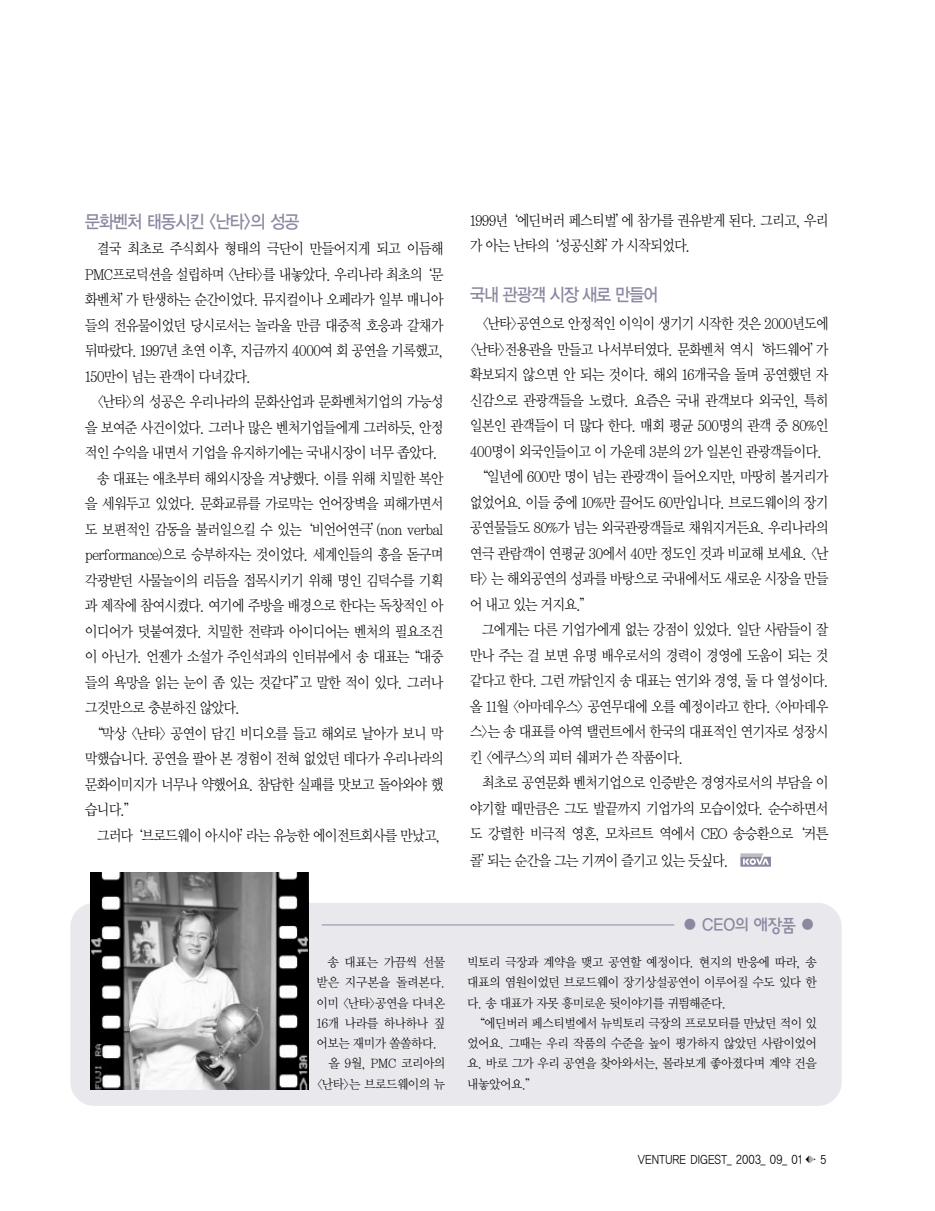
<style>
.page{position:relative;width:935px;height:1211px;background:#fff}
.page>*{position:absolute;margin:0;border:0;box-sizing:border-box;transform-origin:0 0}
.t1{font:18px "YGO13";letter-spacing:-.135em;color:#8b88a0;scale:.9 1}
.t2{font:18px "YGO23 KS Cpc EUC H";letter-spacing:-.195em;color:#8b88a0;scale:.95 1}
.t3{font:15px/25.5px "Y Mj O12";letter-spacing:-.115em;color:#000;text-align:justify;scale:.9 1}
.t4{font:15px "Y Mj O12";letter-spacing:-.115em;color:#000;scale:.89 1}
.t5{font:12.75px "Y Mj O12";letter-spacing:-.095em;color:#000;scale:.95 1}
.t6{font:12.75px "Y Mj O12";letter-spacing:-.065em;color:#000;scale:.95 1}
.t7{font:12px "YGO12";letter-spacing:-.06em;color:#000;scale:.85 1}
</style>
<div class="page">
<svg style="left:740px;top:853px;width:31px;height:13px"></svg>
<div style="left:70px;top:903px;width:771px;height:203px;background:#e9e8ec;border-radius:24px"></div>
<img style="left:90px;top:872px;width:218px;height:217px">
<hr style="left:322px;top:924px;width:352px;height:1px;background:#8b88a0">
<p class="t1" style="left:84px;top:213px;width:241px">문화벤처 태동시킨 &lt;난타&gt;의 성공</p>
<p class="t3" style="left:84px;top:237px;width:401px;text-indent:12px">결국 최초로 주식회사 형태의 극단이 만들어지게 되고 이듬해 PMC프로덕션을 설립하며 &lt;난타&gt;를 내놓았다. 우리나라 최초의‘문 화벤처’가 탄생하는 순간이었다. 뮤지컬이나 오페라가 일부 매니아 들의 전유물이었던 당시로서는 놀라울 만큼 대중적 호응과 갈채가 뒤따랐다. 1997년 초연 이후, 지금까지 4000여 회 공연을 기록했고, 150만이 넘는 관객이 다녀갔다.</p>
<p class="t3" style="left:96px;top:390px;width:387px">&lt;난타&gt;의 성공은 우리나라의 문화산업과 문화벤처기업의 가능성</p>
<p class="t3" style="left:84px;top:415px;width:401px">을 보여준 사건이었다. 그러나 많은 벤처기업들에게 그러하듯, 안정</p>
<p class="t3" style="left:84px;top:441px;width:394px">적인 수익을 내면서 기업을 유지하기에는 국내시장이 너무 좁았다.</p>
<p class="t3" style="left:96px;top:466px;width:387px">송 대표는 애초부터 해외시장을 겨냥했다. 이를 위해 치밀한 복안</p>
<p class="t3" style="left:84px;top:492px;width:401px">을 세워두고 있었다. 문화교류를 가로막는 언어장벽을 피해가면서</p>
<p class="t3" style="left:84px;top:517px;width:401px">도 보편적인 감동을 불러일으킬 수 있는‘비언어연극’(non verbal</p>
<p class="t3" style="left:84px;top:543px;width:401px">performance)으로 승부하자는 것이었다. 세계인들의 흥을 돋구며</p>
<p class="t3" style="left:84px;top:568px;width:401px">각광받던 사물놀이의 리듬을 접목시키기 위해 명인 김덕수를 기획</p>
<p class="t3" style="left:84px;top:594px;width:401px">과 제작에 참여시켰다. 여기에 주방을 배경으로 한다는 독창적인 아</p>
<p class="t3" style="left:84px;top:619px;width:401px">이디어가 덧붙여졌다. 치밀한 전략과 아이디어는 벤처의 필요조건</p>
<p class="t3" style="left:84px;top:645px;width:401px">이 아닌가. 언젠가 소설가 주인석과의 인터뷰에서 송 대표는“대중</p>
<p class="t3" style="left:84px;top:670px;width:401px">들의 욕망을 읽는 눈이 좀 있는 것같다”고 말한 적이 있다. 그러나</p>
<p class="t3" style="left:84px;top:696px;width:175px">그것만으로 충분하진 않았다.</p>
<p class="t3" style="left:90px;top:721px;width:395px">“막상 &lt;난타&gt; 공연이 담긴 비디오를 들고 해외로 날아가 보니 막</p>
<p class="t3" style="left:84px;top:747px;width:401px">막했습니다. 공연을 팔아 본 경험이 전혀 없었던 데다가 우리나라의</p>
<p class="t3" style="left:84px;top:772px;width:401px">문화이미지가 너무나 약했어요. 참담한 실패를 맛보고 돌아와야 했</p>
<p class="t3" style="left:84px;top:798px;width:61px">습니다.”</p>
<p class="t3" style="left:96px;top:823px;width:384px">그러다‘브로드웨이 아시아’라는 유능한 에이전트회사를 만났고,</p>
<p class="t5" style="left:327px;top:956px;width:126px">송 대표는 가끔씩 선물</p>
<p class="t6" style="left:316px;top:976px;width:138px">받은 지구본을 돌려본다.</p>
<p class="t5" style="left:316px;top:997px;width:138px">이미 &lt;난타&gt;공연을 다녀온</p>
<p class="t5" style="left:316px;top:1017px;width:138px">16개 나라를 하나하나 짚</p>
<p class="t5" style="left:316px;top:1037px;width:129px">어보는 재미가 쏠쏠하다.</p>
<p class="t5" style="left:328px;top:1057px;width:125px">올 9월, PMC 코리아의</p>
<p class="t5" style="left:316px;top:1078px;width:138px">&lt;난타&gt;는 브로드웨이의 뉴</p>
<p class="t3" style="left:469px;top:208px;width:401px">1999년‘에딘버러 페스티벌’에 참가를 권유받게 된다. 그리고, 우리 가 아는 난타의‘성공신화’가 시작되었다.</p>
<p class="t1" style="left:469px;top:286px;width:212px">국내 관광객 시장 새로 만들어</p>
<p class="t4" style="left:481px;top:317px;width:392px">&lt;난타&gt;공연으로 안정적인 이익이 생기기 시작한 것은 2000년도에</p>
<p class="t4" style="left:469px;top:342px;width:405px">&lt;난타&gt;전용관을 만들고 나서부터였다. 문화벤처 역시‘하드웨어’가</p>
<p class="t3" style="left:469px;top:363px;width:401px">확보되지 않으면 안 되는 것이다. 해외 16개국을 돌며 공연했던 자</p>
<p class="t3" style="left:469px;top:388px;width:401px">신감으로 관광객들을 노렸다. 요즘은 국내 관객보다 외국인, 특히</p>
<p class="t3" style="left:469px;top:414px;width:401px">일본인 관객들이 더 많다 한다. 매회 평균 500명의 관객 중 80%인</p>
<p class="t3" style="left:469px;top:439px;width:393px">400명이 외국인들이고 이 가운데 3분의 2가 일본인 관광객들이다.</p>
<p class="t3" style="left:474px;top:465px;width:395px">“일년에 600만 명이 넘는 관광객이 들어오지만, 마땅히 볼거리가</p>
<p class="t3" style="left:469px;top:490px;width:401px">없었어요. 이들 중에 10%만 끌어도 60만입니다. 브로드웨이의 장기</p>
<p class="t3" style="left:469px;top:516px;width:401px">공연물들도 80%가 넘는 외국관광객들로 채워지거든요. 우리나라의</p>
<p class="t3" style="left:469px;top:541px;width:401px">연극 관람객이 연평균 30에서 40만 정도인 것과 비교해 보세요. &lt;난</p>
<p class="t3" style="left:469px;top:567px;width:401px">타&gt; 는 해외공연의 성과를 바탕으로 국내에서도 새로운 시장을 만들</p>
<p class="t3" style="left:469px;top:592px;width:139px">어 내고 있는 거지요.”</p>
<p class="t4" style="left:481px;top:623px;width:392px">그에게는 다른 기업가에게 없는 강점이 있었다. 일단 사람들이 잘</p>
<p class="t4" style="left:469px;top:648px;width:405px">만나 주는 걸 보면 유명 배우로서의 경력이 경영에 도움이 되는 것</p>
<p class="t4" style="left:469px;top:674px;width:405px">같다고 한다. 그런 까닭인지 송 대표는 연기와 경영, 둘 다 열성이다.</p>
<p class="t3" style="left:469px;top:694px;width:401px">올 11월 &lt;아마데우스&gt; 공연무대에 오를 예정이라고 한다. &lt;아마데우</p>
<p class="t3" style="left:469px;top:720px;width:401px">스&gt;는 송 대표를 아역 탤런트에서 한국의 대표적인 연기자로 성장시</p>
<p class="t3" style="left:469px;top:745px;width:240px">킨 &lt;에쿠스&gt;의 피터 쉐퍼가 쓴 작품이다.</p>
<p class="t3" style="left:481px;top:771px;width:387px">최초로 공연문화 벤처기업으로 인증받은 경영자로서의 부담을 이</p>
<p class="t3" style="left:469px;top:796px;width:401px">야기할 때만큼은 그도 발끝까지 기업가의 모습이었다. 순수하면서</p>
<p class="t3" style="left:469px;top:822px;width:401px">도 강렬한 비극적 영혼, 모차르트 역에서 CEO 송승환으로‘커튼</p>
<p class="t3" style="left:469px;top:849px;width:290px">콜’되는 순간을 그는 기꺼이 즐기고 있는 듯싶다.</p>
<p class="t2" style="left:681px;top:917px;width:143px">● CEO의 애장품 ●</p>
<p class="t5" style="left:467px;top:956px;width:370px">빅토리 극장과 계약을 맺고 공연할 예정이다. 현지의 반응에 따라, 송</p>
<p class="t5" style="left:467px;top:976px;width:370px">대표의 염원이었던 브로드웨이 장기상설공연이 이루어질 수도 있다 한</p>
<p class="t5" style="left:467px;top:997px;width:275px">다. 송 대표가 자못 흥미로운 뒷이야기를 귀띔해준다.</p>
<p class="t5" style="left:473px;top:1017px;width:364px">“에딘버러 페스티벌에서 뉴빅토리 극장의 프로모터를 만났던 적이 있</p>
<p class="t5" style="left:467px;top:1037px;width:370px">었어요. 그때는 우리 작품의 수준을 높이 평가하지 않았던 사람이었어</p>
<p class="t5" style="left:467px;top:1057px;width:370px">요. 바로 그가 우리 공연을 찾아와서는, 몰라보게 좋아졌다며 계약 건을</p>
<p class="t5" style="left:467px;top:1078px;width:76px">내놓았어요.”</p>
<p class="t7" style="left:637px;top:1153px;width:195px">VENTURE DIGEST_ 2003_ 09_ 01</p>
<p class="t7" style="left:820px;top:1153px;width:9px">5</p>
</div>
